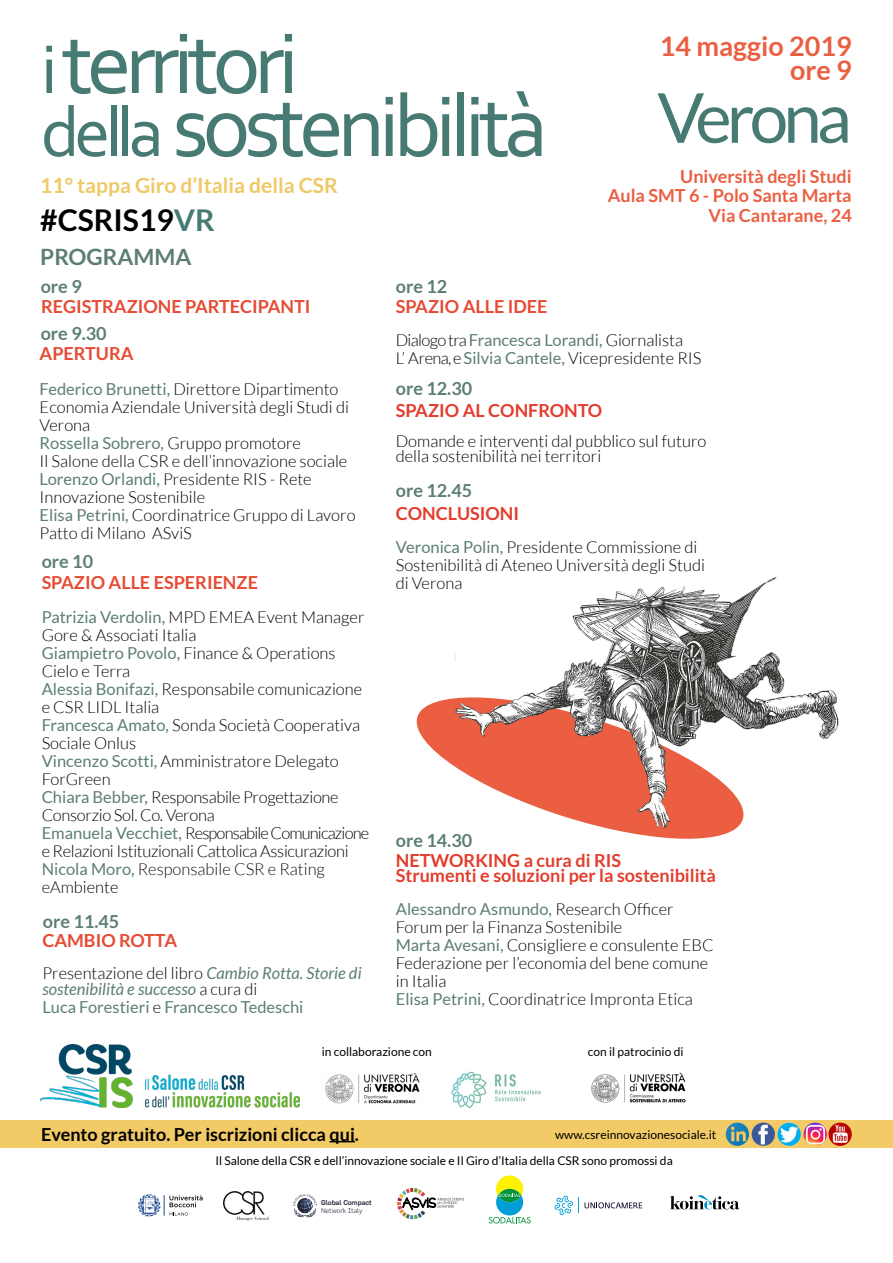
<style>
.page{position:relative;width:893px;height:1263px;background:#fff}
.page>*{position:absolute;margin:0;border:0;box-sizing:border-box;transform-origin:0 0}
.t1{font:90px "Corbel";letter-spacing:-.07em;color:#467a72}
.t2{font:69px "Lato";letter-spacing:-.07em;color:#467a72}
.t3{font:700 30px "Lato";color:#000}
.t4{font:700 27px/24px "Lato";color:#eb5e42;text-align:right}
.t5{font:700 22.5px "Lato";color:#5c7e73}
.t6{font:700 21px "Lato";color:#efc966}
.t7{font:700 18px/15px "Lato";color:#e33d2c}
.t8{font:700 18px "Lato";color:#e64b34}
.t9{font:700 18px/19.5px "Lato";color:#eb5e42;text-align:right}
.t10{font:700 18px "Lato";color:#5c7e73}
.t11{font:700 18px "Lato";color:#000}
.t12{font:300 16.5px/18px "Lato";color:#000}
.t13{font:italic 16.5px/16.5px "Lato";color:#5c7e73}
.t14{font:16.5px "Lato";color:#5c7e73}
.t15{font:12px "Lato";color:#000}
.t16{font:500 6.9px "Flama";letter-spacing:-.02em;color:#23273d}
.t17{font:300 6.9px "Flama";letter-spacing:-.02em;color:#23273d}
.s1{font-size:72px}
.s2{color:#467a72}
.s3{font-weight:400;color:#5c7e73}
.s4{color:#121212}
.s5{font-weight:300;font-style:normal;color:#000}
.s6{font-weight:300;color:#000}
</style>
<div class="page">
<img style="left:41px;top:1045px;width:259px;height:63px">
<div style="left:0;top:1120px;width:893px;height:28px;background:#f2ca66"></div>
<svg style="left:330px;top:1141px;width:25px;height:1px"></svg>
<img style="left:804px;top:1122px;width:23px;height:24px;border-radius:12px">
<img style="left:828px;top:1122px;width:24px;height:24px;border-radius:12px">
<img style="left:777px;top:1122px;width:24px;height:24px;border-radius:12px">
<img style="left:752px;top:1122px;width:23px;height:24px;border-radius:12px">
<img style="left:726px;top:1122px;width:23px;height:24px;border-radius:12px">
<svg style="left:138px;top:1194px;width:65px;height:23px"></svg>
<img style="left:224px;top:1191px;width:45px;height:29px">
<svg style="left:555px;top:1196px;width:18px;height:19px"></svg>
<svg style="left:584px;top:1202px;width:58px;height:7px"></svg>
<svg style="left:293px;top:1194px;width:24px;height:24px"></svg>
<svg style="left:489px;top:1175px;width:42px;height:48px"></svg>
<svg style="left:670px;top:1195px;width:69px;height:14px"></svg>
<svg style="left:397px;top:1188px;width:67px;height:31px"></svg>
<svg style="left:416px;top:698px;width:321px;height:141px"></svg>
<img style="left:454px;top:572px;width:385px;height:256px">
<img style="left:325px;top:1073px;width:95px;height:31px">
<img style="left:451px;top:1071px;width:90px;height:38px">
<img style="left:591px;top:1072px;width:95px;height:31px">
<h1 class="t1" style="left:41px;top:7px;width:260px"><span class="s1">i</span> territori</h1>
<h1 class="t1" style="left:41px;top:70px;width:509px"><span class="s1">della</span> sostenibilità</h1>
<p class="t6" style="left:40px;top:173px;width:299px">11° tappa Giro d’Italia della CSR</p>
<h3 class="t3" style="left:40px;top:203px;width:176px">#CSRIS19<span class="s2">VR</span></h3>
<h3 class="t5" style="left:40px;top:244px;width:153px">PROGRAMMA</h3>
<p class="t10" style="left:41px;top:276px;width:43px">ore 9</p>
<p class="t10" style="left:396px;top:276px;width:53px">ore 12</p>
<h3 class="t4" style="left:660px;top:34px;width:193px">14 maggio 2019 ore 9</h3>
<h2 class="t2" style="left:657px;top:79px;width:196px">Verona</h2>
<p class="t9" style="left:608px;top:166px;width:246px">Università degli Studi<br>Aula SMT 6 - Polo Santa Marta<br>Via Cantarane, 24</p>
<p class="t8" style="left:396px;top:296px;width:153px">SPAZIO ALLE IDEE</p>
<p class="t12" style="left:396px;top:331px;width:307px">Dialogo tra<span class="s3">Francesca Lorandi,</span> Giornalista<br>L’ Arena, e<span class="s3">Silvia Cantele,</span> Vicepresidente RIS</p>
<p class="t8" style="left:41px;top:296px;width:271px">REGISTRAZIONE PARTECIPANTI</p>
<p class="t10" style="left:41px;top:323px;width:68px">ore 9.30</p>
<p class="t8" style="left:40px;top:343px;width:96px">APERTURA</p>
<p class="t12" style="left:40px;top:380px;width:317px"><span class="s3">Federico Brunetti,</span> Direttore Dipartimento Economia Aziendale Università degli Studi di Verona<br><span class="s3">Rossella Sobrero,</span> Gruppo promotore<br>Il Salone della CSR e dell’innovazione sociale <span class="s3">Lorenzo Orlandi,</span> Presidente RIS - Rete Innovazione Sostenibile<br><span class="s3">Elisa Petrini,</span> Coordinatrice Gruppo di Lavoro Patto di Milano ASviS</p>
<p class="t10" style="left:396px;top:378px;width:78px">ore 12.30</p>
<p class="t7" style="left:396px;top:403px;width:208px">SPAZIO AL CONFRONTO</p>
<p class="t12" style="left:396px;top:434px;width:312px;line-height:15px">Domande e interventi dal pubblico sul futuro della sostenibilità nei territori</p>
<p class="t10" style="left:396px;top:480px;width:78px">ore 12.45</p>
<p class="t7" style="left:396px;top:506px;width:125px">CONCLUSIONI</p>
<p class="t12" style="left:396px;top:538px;width:311px"><span class="s3">Veronica Polin,</span> Presidente Commissione di<br>Sostenibilità di Ateneo Università degli Studi di Verona</p>
<p class="t10" style="left:42px;top:551px;width:53px">ore 10</p>
<p class="t8" style="left:42px;top:572px;width:218px">SPAZIO ALLE ESPERIENZE</p>
<p class="t12" style="left:42px;top:608px;width:329px"><span class="s3">Patrizia Verdolin,</span> MPD EMEA Event Manager<br>Gore &amp; Associati Italia<br><span class="s3">Giampietro Povolo,</span> Finance &amp; Operations<br>Cielo e Terra<br><span class="s3">Alessia Bonifazi,</span> Responsabile comunicazione e CSR LIDL Italia<br><span class="s3">Francesca Amato,</span> Sonda Società Cooperativa<br>Sociale Onlus<br><span class="s3">Vincenzo Scotti,</span> Amministratore Delegato<br>ForGreen<br><span class="s3">Chiara Bebber,</span> Responsabile Progettazione<br>Consorzio Sol. Co. Verona<br><span class="s3">Emanuela Vecchiet,</span> Responsabile Comunicazione e Relazioni Istituzionali Cattolica Assicurazioni<br><span class="s3">Nicola Moro,</span> <span class="s4">Responsabile CSR e Rating eAm</span>biente</p>
<p class="t10" style="left:396px;top:830px;width:78px">ore 14.30</p>
<p class="t7" style="left:396px;top:853px;width:322px">NETWORKING a cura di RIS<br>Strumenti e soluzioni per la sostenibilità</p>
<p class="t12" style="left:396px;top:900px;width:319px"><span class="s3">Alessandro Asmundo,</span> Research Officer Forum per la Finanza Sostenibile<br><span class="s3">Marta Avesani,</span> Consigliere e consulente EBC Federazione per l’economia del bene comune in Italia<br><span class="s3">Elisa Petrini,</span> Coordinatrice Impronta Etica</p>
<p class="t15" style="left:588px;top:1045px;width:97px">con il patrocinio di</p>
<p class="t10" style="left:43px;top:911px;width:78px">ore 11.45</p>
<p class="t8" style="left:42px;top:930px;width:136px">CAMBIO ROTTA</p>
<p class="t13" style="left:42px;top:965px;width:321px"><span class="s5">Presentazione del libro</span> Cambio Rotta. Storie di sostenibilità e successo <span class="s5">a cura di</span></p>
<p class="t14" style="left:42px;top:998px;width:263px">Luca Forestieri <span class="s6">e</span> Francesco Tedeschi</p>
<p class="t15" style="left:322px;top:1045px;width:112px">in collaborazione con</p>
<p class="t11" style="left:41px;top:1124px;width:319px">Evento gratuito. Per iscrizioni clicca qui.</p>
<p class="t15" style="left:555px;top:1127px;width:163px">www.csreinnovazionesociale.it</p>
<p class="t15" style="left:215px;top:1154px;width:459px">Il Salone della CSR e dell’innovazione sociale e Il Giro d’Italia della CSR sono promossi da</p>
<p class="t16" style="left:321px;top:1197px;width:52px">Global Compact</p>
<p class="t17" style="left:321px;top:1206px;width:43px">Network Italy</p>
</div>
